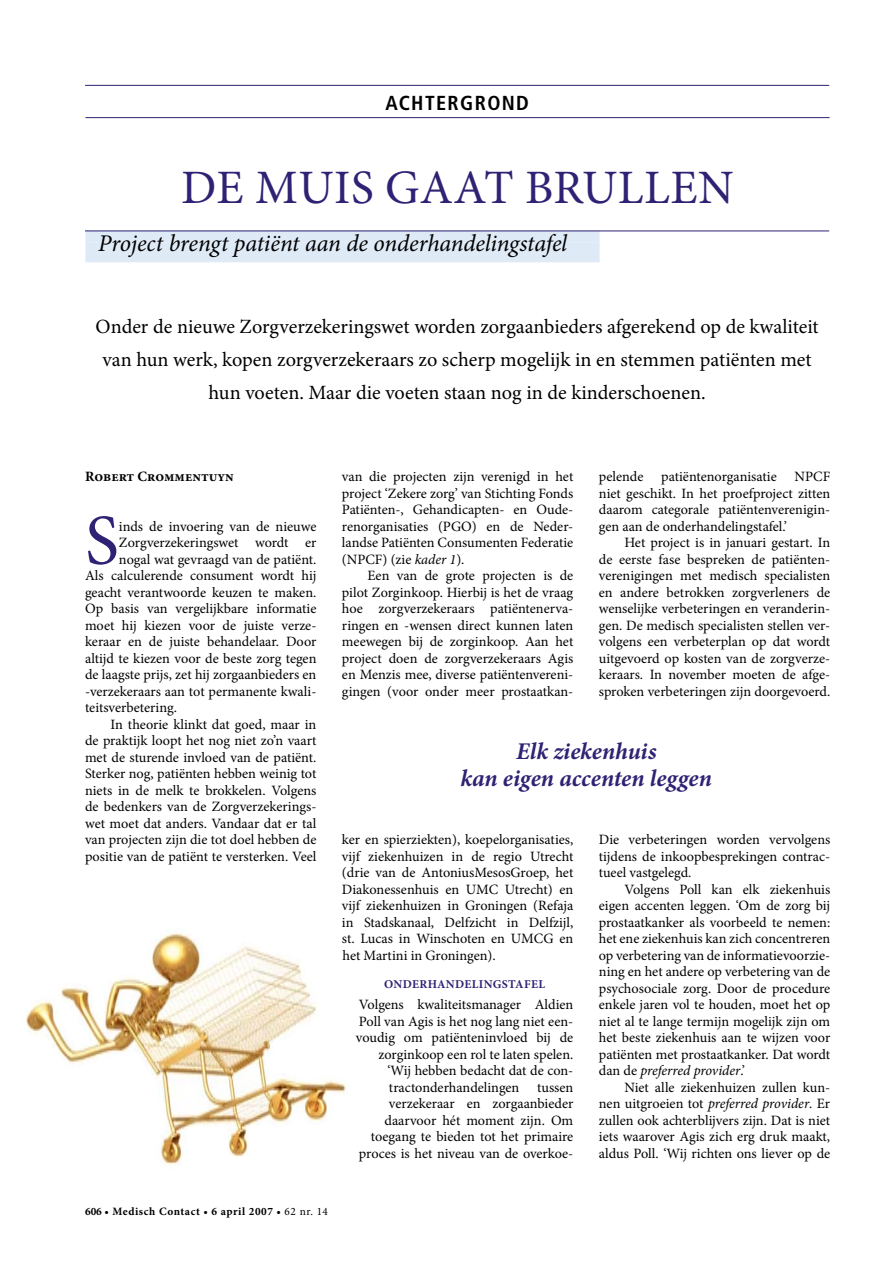
<style>
.page{position:relative;width:893px;height:1263px;background:#fff}
.page>*{position:absolute;margin:0;border:0;box-sizing:border-box;transform-origin:0 0}
.t1{font:71.55px "Minion Pro";color:#2f2274}
.t2{font:48px "Minion Pro";letter-spacing:.01em;color:#2f2274}
.t3{font:italic 24px "Minion Pro";letter-spacing:-.01em;color:#000}
.t4{font:italic 700 24px/27px "Minion Pro";color:#2f2274;text-align:center}
.t5{font:20.25px/33px "Minion Pro";color:#000;text-align:center}
.t6{font:700 condensed 20.25px "Frutiger";letter-spacing:.065em;color:#000}
.t7{font:14.25px/16.5px "Minion Pro";color:#000;text-align:justify}
.t8{font:700 14.25px "Minion Pro";color:#000}
.t9{font:700 12px "Minion Pro";letter-spacing:.03em;color:#2f2274}
.t10{font:700 11.25px "Minion Pro";letter-spacing:.05em;color:#000}
.s1{font-style:italic}
.s2{font-weight:400}
</style>
<div class="page">
<hr style="left:85px;top:85px;width:744px;height:1px;background:#2f2274">
<div style="left:85px;top:230px;width:515px;height:12px;background:#dfeaf7"></div>
<div style="left:85px;top:242px;width:515px;height:20px;background:#dfeaf7"></div>
<hr style="left:85px;top:231px;width:744px;height:1px;background:#2f2274">
<hr style="left:85px;top:117px;width:745px;height:1px;background:#2f2274">
<img style="left:171px;top:933px;width:176px;height:232px">
<h3 class="t6" style="left:385px;top:91px;width:145px">ACHTERGROND</h3>
<h2 class="t2" style="left:181px;top:155px;width:554px">De muis gaat brullen</h2>
<h3 class="t3" style="left:98px;top:227px;width:471px">Project brengt patiënt aan de onderhandelingstafel</h3>
<h3 class="t5" style="left:96px;top:310px;width:725px">Onder de nieuwe Zorgverzekeringswet worden zorgaanbieders afgerekend op de kwaliteit van hun werk, kopen zorgverzekeraars zo scherp mogelijk in en stemmen patiënten met hun voeten. Maar die voeten staan nog in de kinderschoenen.</h3>
<p class="t8" style="left:85px;top:466px;width:150px">Robert Crommentuyn</p>
<h1 class="t1" style="left:85px;top:493px;width:30px">S</h1>
<p class="t7" style="left:119px;top:518px;width:199px">inds de invoering van de nieuwe</p>
<p class="t7" style="left:119px;top:534px;width:199px">Zorgverzekeringswet wordt er</p>
<p class="t7" style="left:119px;top:551px;width:199px">nogal wat gevraagd van de patiënt.</p>
<p class="t7" style="left:85px;top:567px;width:233px">Als calculerende consument wordt hij</p>
<p class="t7" style="left:85px;top:584px;width:233px">geacht verantwoorde keuzen te maken.</p>
<p class="t7" style="left:85px;top:600px;width:233px">Op basis van vergelijkbare informatie</p>
<p class="t7" style="left:85px;top:617px;width:233px">moet hij kiezen voor de juiste verze-</p>
<p class="t7" style="left:85px;top:633px;width:233px">keraar en de juiste behandelaar. Door</p>
<p class="t7" style="left:85px;top:650px;width:233px">altijd te kiezen voor de beste zorg tegen</p>
<p class="t7" style="left:85px;top:666px;width:233px">de laagste prijs, zet hij zorgaanbieders en</p>
<p class="t7" style="left:85px;top:683px;width:233px">-verzekeraars aan tot permanente kwali-</p>
<p class="t7" style="left:85px;top:699px;width:93px">teitsverbetering.</p>
<p class="t7" style="left:111px;top:716px;width:207px">In theorie klinkt dat goed, maar in</p>
<p class="t7" style="left:85px;top:732px;width:233px">de praktijk loopt het nog niet zo’n vaart</p>
<p class="t7" style="left:85px;top:749px;width:233px">met de sturende invloed van de patiënt.</p>
<p class="t7" style="left:85px;top:765px;width:233px">Sterker nog, patiënten hebben weinig tot</p>
<p class="t7" style="left:85px;top:782px;width:233px">niets in de melk te brokkelen. Volgens</p>
<p class="t7" style="left:85px;top:798px;width:233px">de bedenkers van de Zorgverzekerings-</p>
<p class="t7" style="left:85px;top:815px;width:233px">wet moet dat anders. Vandaar dat er tal</p>
<p class="t7" style="left:85px;top:831px;width:233px">van projecten zijn die tot doel hebben de</p>
<p class="t7" style="left:85px;top:848px;width:233px">positie van de patiënt te versterken. Veel</p>
<p class="t7" style="left:342px;top:468px;width:233px">van die projecten zijn verenigd in het project ‘Zekere zorg’ van Stichting Fonds Patiënten-, Gehandicapten- en Oude&shy;renorganisaties (PGO) en de Neder&shy;landse Patiënten Consumenten Federatie (NPCF) (zie <span class="s1">kader 1</span>).</p>
<p class="t7" style="left:342px;top:567px;width:233px;text-indent:26px">Een van de grote projecten is de pilot Zorginkoop. Hierbij is het de vraag hoe zorgverzekeraars patiëntenerva&shy;ringen en -wensen direct kunnen laten meewegen bij de zorginkoop. Aan het project doen de zorgverzekeraars Agis en Menzis mee, diverse patiëntenvereni&shy;gingen (voor onder meer prostaatkan-</p>
<p class="t7" style="left:599px;top:468px;width:233px">pelende patiëntenorganisatie NPCF niet geschikt. In het proefproject zitten daarom categorale patiëntenverenigin&shy;gen aan de onderhandelingstafel.’</p>
<p class="t7" style="left:599px;top:534px;width:233px;text-indent:26px">Het project is in januari gestart. In de eerste fase bespreken de patiënten&shy;verenigingen met medisch specialisten en andere betrokken zorgverleners de wenselijke verbeteringen en veranderin&shy;gen. De medisch specialisten stellen ver&shy;volgens een verbeterplan op dat wordt uitgevoerd op kosten van de zorgverze&shy;keraars. In november moeten de afge&shy;sproken verbeteringen zijn doorgevoerd.</p>
<h3 class="t4" style="left:461px;top:738px;width:253px">Elk ziekenhuis<br>kan eigen accenten leggen</h3>
<p class="t7" style="left:342px;top:831px;width:233px">ker en spierziekten), koepelorganisaties, vijf ziekenhuizen in de regio Utrecht (drie van de AntoniusMesosGroep, het Diakonessenhuis en UMC Utrecht) en vijf ziekenhuizen in Groningen (Refaja in Stadskanaal, Delfzicht in Delfzijl, st. Lucas in Winschoten en UMCG en het Martini in Groningen).</p>
<p class="t9" style="left:384px;top:976px;width:162px">Onderhandelingstafel</p>
<p class="t7" style="left:359px;top:996px;width:216px">Volgens kwaliteitsmanager Aldien</p>
<p class="t7" style="left:359px;top:1013px;width:216px">Poll van Agis is het nog lang niet een-</p>
<p class="t7" style="left:356px;top:1029px;width:219px">voudig om patiënteninvloed bij de</p>
<p class="t7" style="left:378px;top:1046px;width:196px">zorginkoop een rol te laten spelen.</p>
<p class="t7" style="left:387px;top:1062px;width:187px">‘Wij hebben bedacht dat de con-</p>
<p class="t7" style="left:389px;top:1079px;width:132px">tractonderhandelingen</p>
<p class="t7" style="left:359px;top:1079px;width:216px;text-align:right">tussen<br>verzekeraar en zorgaanbieder daarvoor hét moment zijn. Om toegang te bieden tot het primaire proces is het niveau van de overkoe-</p>
<p class="t7" style="left:599px;top:831px;width:233px">Die verbeteringen worden vervolgens tijdens de inkoopbesprekingen contrac&shy;tueel vastgelegd.</p>
<p class="t7" style="left:599px;top:881px;width:233px;text-indent:26px">Volgens Poll kan elk ziekenhuis eigen accenten leggen. ‘Om de zorg bij prostaatkanker als voorbeeld te nemen: het ene ziekenhuis kan zich concentreren op verbetering van de informatievoorzie&shy;ning en het andere op verbetering van de psychosociale zorg. Door de procedure enkele jaren vol te houden, moet het op niet al te lange termijn mogelijk zijn om het beste ziekenhuis aan te wijzen voor patiënten met prostaatkanker. Dat wordt dan de <span class="s1">preferred provider</span>.’</p>
<p class="t7" style="left:599px;top:1079px;width:233px;text-indent:26px">Niet alle ziekenhuizen zullen kun&shy;nen uitgroeien tot <span class="s1">preferred provider</span>. Er zullen ook achterblijvers zijn. Dat is niet iets waarover Agis zich erg druk maakt, aldus Poll. ‘Wij richten ons liever op de</p>
<p class="t10" style="left:85px;top:1203px;width:244px">606 • Medisch Contact • 6 april 2007 • <span class="s2">62 nr. 14</span></p>
</div>
